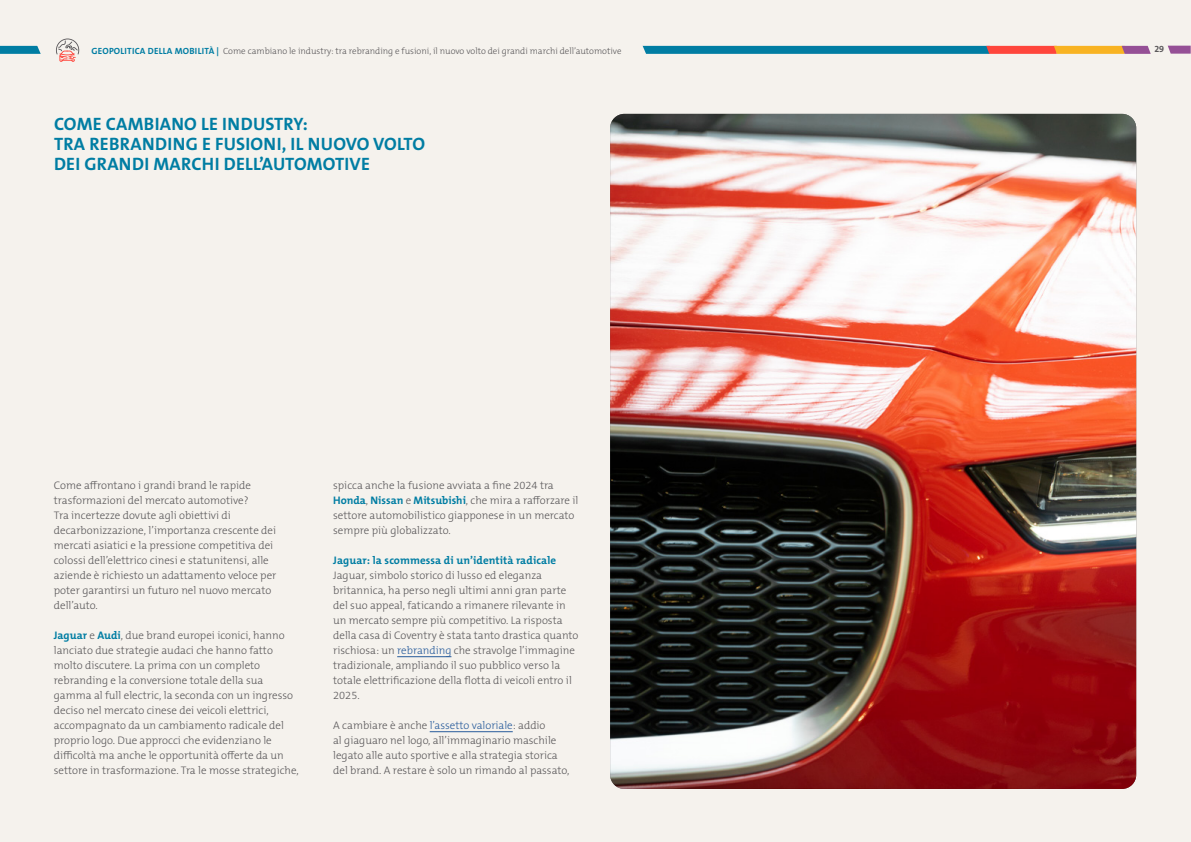
<style>
.page{position:relative;width:1191px;height:842px;background:#fff}
.page>*{position:absolute;margin:0;border:0;box-sizing:border-box;transform-origin:0 0}
.t1{font:700 18px/20px "The Mix B W7";letter-spacing:.015em;color:#007da3}
.t2{font:300 11px/15px "The Mix B W3";color:#5a585a}
.t3{font:700 11px "The Mix B W7";letter-spacing:.01em;color:#007da3}
.t4{font:300 9px "The Mix B W3";color:#5a585a}
.t5{font:700 9px "The Mix B W7";color:#5a585a}
.s1{font-family:"The Mix B W7";font-weight:700;color:#007da3}
.s2{color:#275b9b}
</style>
<div class="page">
<div style="left:0;top:0;width:1190px;height:842px;background:#f5f2ed"></div>
<svg style="left:1168px;top:46px;width:22px;height:8px"></svg>
<div style="left:0;top:46px;width:989px;height:8px;background:#007da3"></div>
<svg style="left:986px;top:46px;width:164px;height:8px"></svg>
<div style="left:91px;top:40px;width:530px;height:18px;background:#f5f2ed"></div>
<svg style="left:621px;top:45px;width:26px;height:9px"></svg>
<svg style="left:35px;top:39px;width:56px;height:23px"></svg>
<hr style="left:397px;top:656px;width:54px;height:1px;background:#275b9b">
<hr style="left:430px;top:731px;width:83px;height:1px;background:#275b9b">
<img style="left:610px;top:114px;width:526px;height:675px">
<p class="t4" style="left:91px;top:45px;width:531px"><span class="s1">GEOPOLITICA DELLA MOBILITÀ |</span> Come cambiano le industry: tra rebranding e fusioni, il nuovo volto dei grandi marchi dell’automotive</p>
<p class="t5" style="left:1154px;top:43px;width:11px">29</p>
<h1 class="t1" style="left:54px;top:114px;width:372px">COME CAMBIANO LE INDUSTRY:<br>TRA REBRANDING E FUSIONI, IL NUOVO VOLTO<br>DEI GRANDI MARCHI DELL’AUTOMOTIVE</h1>
<p class="t2" style="left:54px;top:478px;width:224px">Come affrontano i grandi brand le rapide trasformazioni del mercato automotive?<br>Tra incertezze dovute agli obiettivi di decarbonizzazione, l’importanza crescente dei mercati asiatici e la pressione competitiva dei colossi dell’elettrico cinesi e statunitensi, alle aziende è richiesto un adattamento veloce per poter garantirsi un futuro nel nuovo mercato dell’auto.</p>
<p class="t2" style="left:54px;top:628px;width:246px"><span class="s1">Jaguar</span> e <span class="s1">Audi</span>, due brand europei iconici, hanno lanciato due strategie audaci che hanno fatto molto discutere. La prima con un completo rebranding e la conversione totale della sua gamma al full electric, la seconda con un ingresso deciso nel mercato cinese dei veicoli elettrici, accompagnato da un cambiamento radicale del proprio logo. Due approcci che evidenziano le difficoltà ma anche le opportunità offerte da un settore in trasformazione. Tra le mosse strategiche,</p>
<p class="t2" style="left:333px;top:478px;width:247px">spicca anche la fusione avviata a fine 2024 tra <span class="s1">Honda</span>, <span class="s1">Nissan</span> e <span class="s1">Mitsubishi</span>, che mira a rafforzare il settore automobilistico giapponese in un mercato sempre più globalizzato.</p>
<p class="t3" style="left:333px;top:553px;width:224px">Jaguar: la scommessa di un’identità radicale</p>
<p class="t2" style="left:333px;top:568px;width:247px">Jaguar, simbolo storico di lusso ed eleganza britannica, ha perso negli ultimi anni gran parte del suo appeal, faticando a rimanere rilevante in un mercato sempre più competitivo. La risposta della casa di Coventry è stata tanto drastica quanto rischiosa: un <span class="s2">rebranding</span> che stravolge l’immagine tradizionale, ampliando il suo pubblico verso la totale elettrificazione della flotta di veicoli entro il 2025.</p>
<p class="t2" style="left:333px;top:718px;width:238px">A cambiare è anche <span class="s2">l’assetto valoriale</span>: addio<br>al giaguaro nel logo, all’immaginario maschile legato alle auto sportive e alla strategia storica del brand. A restare è solo un rimando al passato,</p>
</div>
